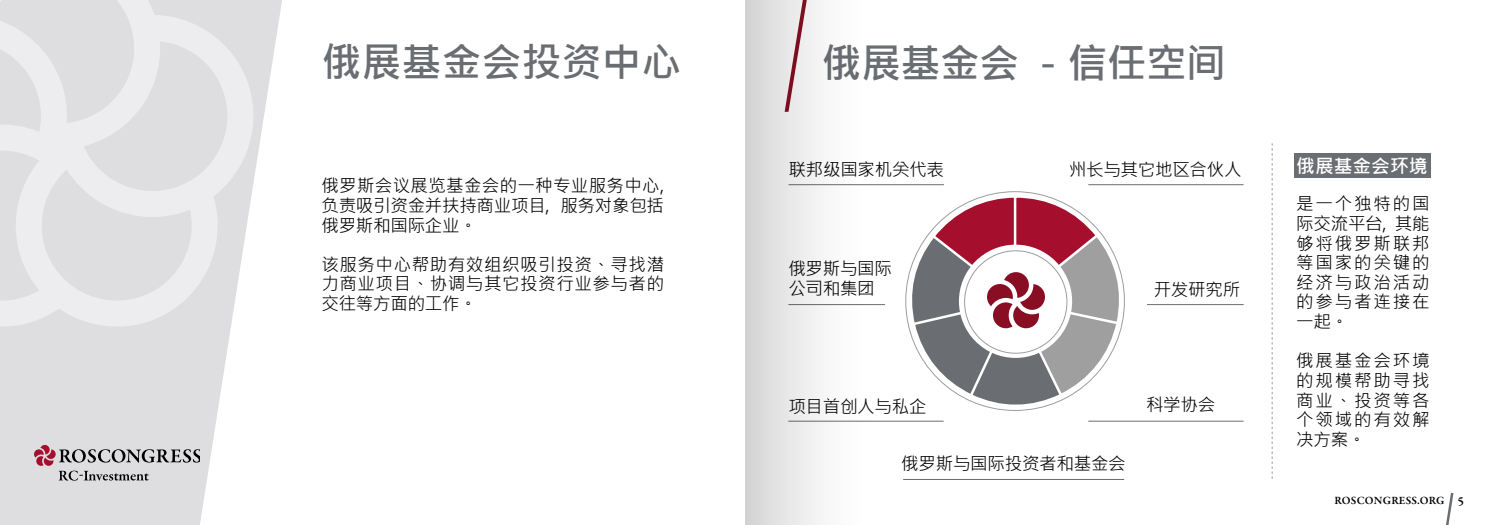
<style>
.page{position:relative;width:1489px;height:525px;background:#fff}
.page>*{position:absolute;margin:0;border:0;box-sizing:border-box;transform-origin:0 0}
.t1{font:700 40px "Microsoft Jheng Hei";color:#6a6d71}
.t2{font:700 18.75px "Microsoft Jheng Hei";color:#fff}
.t3{font:17.5px/19.6px "Microsoft Jheng Hei";letter-spacing:.02em;color:#000;text-align:justify}
.t4{font:17.5px/19.6px "Microsoft Jheng Hei";letter-spacing:-.015em;color:#000}
.t5{font:600 11.25px "Garamond Premr Pro";letter-spacing:.015em;color:#000}
.s1{font-size:12.5px}
</style>
<div class="page">
<svg style="left:1446px;top:493px;width:8px;height:31px"></svg>
<div style="left:1294px;top:153px;width:136px;height:25px;background:#6a6d71"></div>
<svg style="left:906px;top:194px;width:218px;height:215px"></svg>
<hr style="left:788px;top:304px;width:97px;height:1px;background:#6a6d71">
<hr style="left:1088px;top:420px;width:155px;height:1px;background:#6a6d71">
<hr style="left:788px;top:420px;width:155px;height:1px;background:#6a6d71">
<hr style="left:1088px;top:184px;width:155px;height:1px;background:#6a6d71">
<hr style="left:903px;top:478px;width:221px;height:1px;background:#6a6d71">
<svg style="left:1271px;top:143px;width:1px;height:335px"></svg>
<hr style="left:1146px;top:304px;width:97px;height:1px;background:#6a6d71">
<hr style="left:788px;top:184px;width:155px;height:1px;background:#6a6d71">
<svg style="left:0;top:0;width:282px;height:524px;fill:#dedee1"></svg>
<svg style="left:0;top:0;width:254px;height:328px;background:#e4e4e6"></svg>
<svg style="left:34px;top:444px;width:166px;height:36px;background:#bbb4b8"></svg>
<div style="left:745px;top:0;width:121px;height:524px;background:linear-gradient(to right,#d5d3d3,#fff)"></div>
<h1 class="t1" style="left:321px;top:37px;width:362px">俄展基金会投资中心</h1>
<p class="t3" style="left:321px;top:176px;width:344px">俄罗斯会议展览基金会的一种专业服务中心,负责吸引资金并扶持商业项目, 服务对象包括俄罗斯和国际企业。</p>
<p class="t3" style="left:321px;top:254px;width:344px">该服务中心帮助有效组织吸引投资、寻找潜力商业项目、协调与其它投资行业参与者的交往等方面的工作。</p>
<h1 class="t1" style="left:821px;top:39px;width:405px">俄展基金会 －信任空间</h1>
<p class="t4" style="left:788px;top:160px;width:157px">联邦级国家机关代表</p>
<p class="t4" style="left:788px;top:259px;width:105px">俄罗斯与国际公司和集团</p>
<p class="t4" style="left:788px;top:396px;width:140px">项目首创人与私企</p>
<p class="t4" style="left:1068px;top:160px;width:174px">州长与其它地区合伙人</p>
<p class="t3" style="left:1153px;top:279px;width:88px">开发研究所</p>
<p class="t3" style="left:1145px;top:394px;width:71px">科学协会</p>
<p class="t4" style="left:901px;top:454px;width:226px">俄罗斯与国际投资者和基金会</p>
<p class="t2" style="left:1296px;top:154px;width:133px">俄展基金会环境</p>
<p class="t3" style="left:1296px;top:194px;width:135px">是一个独特的国际交流平台, 其能够将俄罗斯联邦等国家的关键的经济与政治活动的参与者连接在一起。</p>
<p class="t3" style="left:1296px;top:351px;width:135px">俄展基金会环境的规模帮助寻找商业、投资等各个领域的有效解决方案。</p>
<p class="t5" style="left:1334px;top:493px;width:131px">ROSCONGRESS.ORG <span class="s1">5</span></p>
</div>
